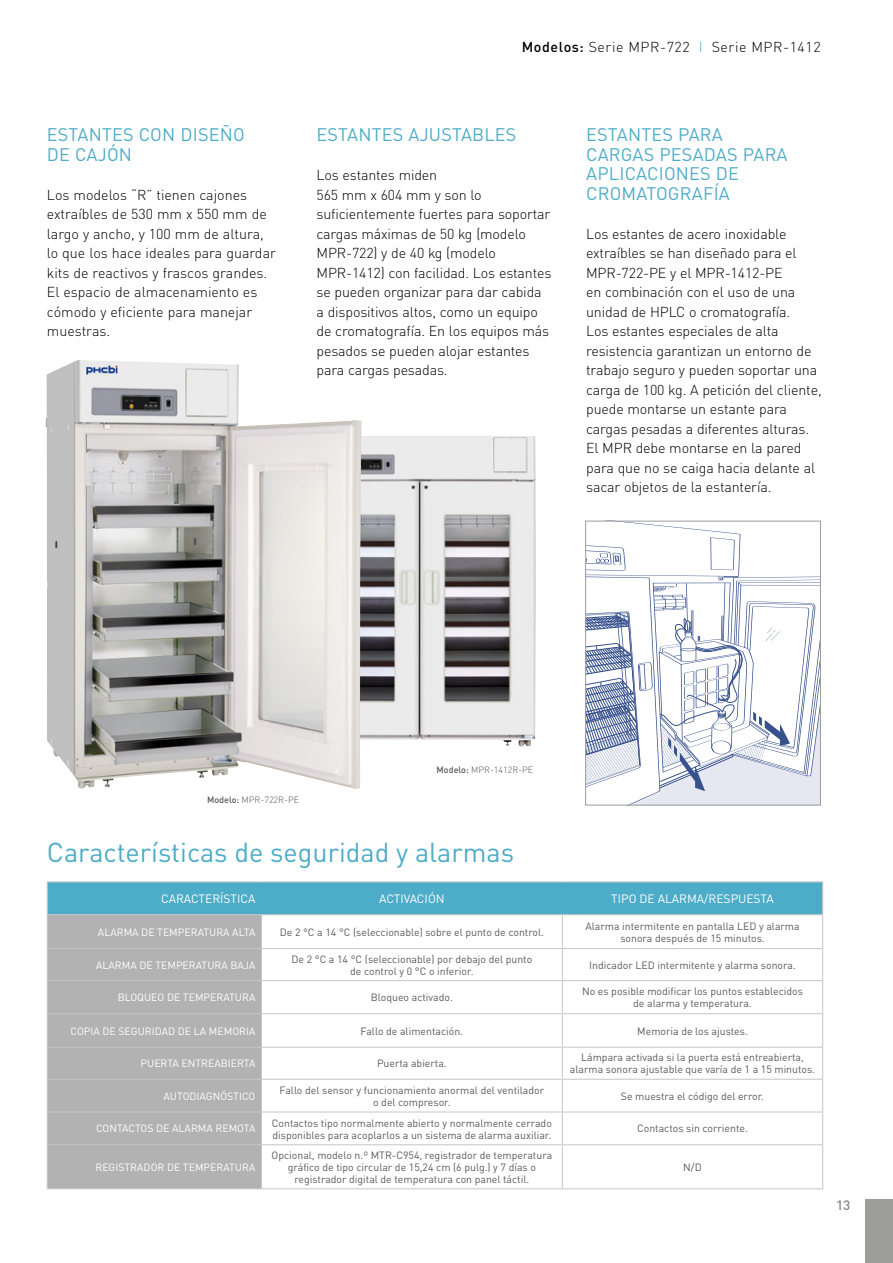
<style>
.page{position:relative;width:893px;height:1263px;background:#fff}
.page>*{position:absolute;margin:0;border:0;box-sizing:border-box;transform-origin:0 0}
.t1{font:27px "DINOT";color:#4dacc7}
.t2{font:18px/19.5px "DINOT";letter-spacing:.01em;color:#4dacc7}
.t3{font:300 14.25px/19.5px "DIN Pro";letter-spacing:-.01em;color:#000}
.t4{font:300 14.25px "DINOT";letter-spacing:.04em;color:#000}
.t5{font:500 13.5px "DINOT";color:#878787}
.t6{font:12px "DINOT";color:#fff}
.t7{font:10.5px/12px "DINOT";color:#5a5a59;text-align:center}
.t8{font:10.5px "DINOT";color:#fff}
.t9{font:300 9px "DINOT";color:#575756}
.s1{font-weight:500}
.s2{color:#4dacc7}
</style>
<div class="page">
<img style="left:361px;top:436px;width:175px;height:311px">
<div style="left:866px;top:1199px;width:27px;height:64px;background:#9d9d9c"></div>
<svg style="left:587px;top:523px;width:232px;height:280px"></svg>
<div style="left:585px;top:521px;width:236px;height:284px;border:1px solid #9d9d9c"></div>
<img style="left:46px;top:360px;width:315px;height:429px">
<div style="left:48px;top:882px;width:774px;height:32px;background:#4dacc7"></div>
<div style="left:48px;top:915px;width:213px;height:273px;background:#b3b2b2"></div>
<hr style="left:47px;top:881px;width:214px;height:1px;background:#c6c6c6">
<hr style="left:47px;top:882px;width:1px;height:32px;background:#c6c6c6">
<hr style="left:261px;top:881px;width:301px;height:1px;background:#c6c6c6">
<hr style="left:562px;top:881px;width:261px;height:1px;background:#c6c6c6">
<hr style="left:822px;top:882px;width:1px;height:32px;background:#c6c6c6">
<hr style="left:47px;top:914px;width:214px;height:1px;background:#c6c6c6">
<hr style="left:47px;top:915px;width:1px;height:33px;background:#c6c6c6">
<hr style="left:261px;top:914px;width:301px;height:1px;background:#c6c6c6">
<hr style="left:261px;top:915px;width:1px;height:33px;background:#c6c6c6">
<hr style="left:562px;top:914px;width:261px;height:1px;background:#c6c6c6">
<hr style="left:562px;top:915px;width:1px;height:33px;background:#c6c6c6">
<hr style="left:822px;top:915px;width:1px;height:33px;background:#c6c6c6">
<hr style="left:47px;top:948px;width:214px;height:1px;background:#c6c6c6">
<hr style="left:47px;top:949px;width:1px;height:31px;background:#c6c6c6">
<hr style="left:261px;top:948px;width:301px;height:1px;background:#c6c6c6">
<hr style="left:261px;top:949px;width:1px;height:31px;background:#c6c6c6">
<hr style="left:562px;top:948px;width:261px;height:1px;background:#c6c6c6">
<hr style="left:562px;top:949px;width:1px;height:31px;background:#c6c6c6">
<hr style="left:822px;top:949px;width:1px;height:31px;background:#c6c6c6">
<hr style="left:47px;top:980px;width:214px;height:1px;background:#c6c6c6">
<hr style="left:47px;top:981px;width:1px;height:32px;background:#c6c6c6">
<hr style="left:261px;top:980px;width:301px;height:1px;background:#c6c6c6">
<hr style="left:261px;top:981px;width:1px;height:32px;background:#c6c6c6">
<hr style="left:562px;top:980px;width:261px;height:1px;background:#c6c6c6">
<hr style="left:562px;top:981px;width:1px;height:32px;background:#c6c6c6">
<hr style="left:822px;top:981px;width:1px;height:32px;background:#c6c6c6">
<hr style="left:47px;top:1013px;width:214px;height:1px;background:#c6c6c6">
<hr style="left:47px;top:1014px;width:1px;height:33px;background:#c6c6c6">
<hr style="left:261px;top:1013px;width:301px;height:1px;background:#c6c6c6">
<hr style="left:261px;top:1014px;width:1px;height:33px;background:#c6c6c6">
<hr style="left:562px;top:1013px;width:261px;height:1px;background:#c6c6c6">
<hr style="left:562px;top:1014px;width:1px;height:33px;background:#c6c6c6">
<hr style="left:822px;top:1014px;width:1px;height:33px;background:#c6c6c6">
<hr style="left:47px;top:1047px;width:214px;height:1px;background:#c6c6c6">
<hr style="left:47px;top:1047px;width:1px;height:32px;background:#c6c6c6">
<hr style="left:261px;top:1047px;width:301px;height:1px;background:#c6c6c6">
<hr style="left:261px;top:1047px;width:1px;height:32px;background:#c6c6c6">
<hr style="left:562px;top:1047px;width:261px;height:1px;background:#c6c6c6">
<hr style="left:562px;top:1047px;width:1px;height:32px;background:#c6c6c6">
<hr style="left:822px;top:1047px;width:1px;height:32px;background:#c6c6c6">
<hr style="left:47px;top:1079px;width:214px;height:1px;background:#c6c6c6">
<hr style="left:47px;top:1079px;width:1px;height:32px;background:#c6c6c6">
<hr style="left:261px;top:1079px;width:301px;height:1px;background:#c6c6c6">
<hr style="left:261px;top:1079px;width:1px;height:32px;background:#c6c6c6">
<hr style="left:562px;top:1079px;width:261px;height:1px;background:#c6c6c6">
<hr style="left:562px;top:1079px;width:1px;height:32px;background:#c6c6c6">
<hr style="left:822px;top:1079px;width:1px;height:32px;background:#c6c6c6">
<hr style="left:47px;top:1111px;width:214px;height:1px;background:#c6c6c6">
<hr style="left:47px;top:1112px;width:1px;height:32px;background:#c6c6c6">
<hr style="left:261px;top:1111px;width:301px;height:1px;background:#c6c6c6">
<hr style="left:261px;top:1112px;width:1px;height:32px;background:#c6c6c6">
<hr style="left:562px;top:1111px;width:261px;height:1px;background:#c6c6c6">
<hr style="left:562px;top:1112px;width:1px;height:32px;background:#c6c6c6">
<hr style="left:822px;top:1112px;width:1px;height:32px;background:#c6c6c6">
<hr style="left:47px;top:1144px;width:214px;height:1px;background:#c6c6c6">
<hr style="left:47px;top:1145px;width:1px;height:43px;background:#c6c6c6">
<hr style="left:261px;top:1144px;width:301px;height:1px;background:#c6c6c6">
<hr style="left:261px;top:1145px;width:1px;height:43px;background:#c6c6c6">
<hr style="left:562px;top:1144px;width:261px;height:1px;background:#c6c6c6">
<hr style="left:562px;top:1145px;width:1px;height:43px;background:#c6c6c6">
<hr style="left:822px;top:1145px;width:1px;height:43px;background:#c6c6c6">
<hr style="left:47px;top:1188px;width:214px;height:1px;background:#c6c6c6">
<hr style="left:261px;top:1188px;width:301px;height:1px;background:#c6c6c6">
<hr style="left:562px;top:1188px;width:261px;height:1px;background:#c6c6c6">
<p class="t2" style="left:47px;top:125px;width:199px">ESTANTES CON DISEÑO<br>DE CAJÓN</p>
<p class="t3" style="left:47px;top:184px;width:231px">Los modelos “R” tienen cajones extraíbles de 530 mm x 550 mm de largo y ancho, y 100 mm de altura, lo que los hace ideales para guardar kits de reactivos y frascos grandes.<br>El espacio de almacenamiento es cómodo y eficiente para manejar muestras.</p>
<p class="t4" style="left:522px;top:38px;width:300px"><span class="s1">Modelos:</span> Serie MPR-722 <span class="s2">I</span> Serie MPR-1412</p>
<p class="t2" style="left:317px;top:125px;width:201px">ESTANTES AJUSTABLES</p>
<p class="t3" style="left:316px;top:164px;width:236px">Los estantes miden<br>565 mm x 604 mm y son lo suficientemente fuertes para soportar cargas máximas de 50 kg (modelo<br>MPR-722) y de 40 kg (modelo<br>MPR-1412) con facilidad. Los estantes se pueden organizar para dar cabida a dispositivos altos, como un equipo de cromatografía. En los equipos más pesados se pueden alojar estantes para cargas pesadas.</p>
<p class="t2" style="left:586px;top:125px;width:203px">ESTANTES PARA<br>CARGAS PESADAS PARA<br>APLICACIONES DE<br>CROMATOGRAFÍA</p>
<p class="t3" style="left:586px;top:223px;width:237px">Los estantes de acero inoxidable extraíbles se han diseñado para el MPR-722-PE y el MPR-1412-PE<br>en combinación con el uso de una unidad de HPLC o cromatografía.<br>Los estantes especiales de alta resistencia garantizan un entorno de trabajo seguro y pueden soportar una carga de 100 kg. A petición del cliente, puede montarse un estante para cargas pesadas a diferentes alturas.<br>El MPR debe montarse en la pared para que no se caiga hacia delante al sacar objetos de la estantería.</p>
<p class="t9" style="left:207px;top:794px;width:94px"><span class="s1">Modelo:</span> MPR-722R-PE</p>
<p class="t9" style="left:437px;top:764px;width:98px"><span class="s1">Modelo:</span> MPR-1412R-PE</p>
<h1 class="t1" style="left:47px;top:836px;width:469px">Características de seguridad y alarmas</h1>
<p class="t6" style="left:161px;top:891px;width:96px">CARACTERÍSTICA</p>
<p class="t6" style="left:379px;top:891px;width:67px">ACTIVACIÓN</p>
<p class="t6" style="left:611px;top:891px;width:164px">TIPO DE ALARMA/RESPUESTA</p>
<p class="t8" style="left:98px;top:925px;width:159px">ALARMA DE TEMPERATURA ALTA</p>
<p class="t7" style="left:280px;top:926px;width:266px">De 2 °C a 14 °C (seleccionable) sobre el punto de control.</p>
<p class="t7" style="left:585px;top:920px;width:216px">Alarma intermitente en pantalla LED y alarma sonora después de 15 minutos.</p>
<p class="t8" style="left:96px;top:958px;width:161px">ALARMA DE TEMPERATURA BAJA</p>
<p class="t7" style="left:291px;top:953px;width:242px">De 2 °C a 14 °C (seleccionable) por debajo del punto de control y 0 °C o inferior.</p>
<p class="t7" style="left:589px;top:959px;width:208px">Indicador LED intermitente y alarma sonora.</p>
<p class="t8" style="left:118px;top:991px;width:139px">BLOQUEO DE TEMPERATURA</p>
<p class="t7" style="left:371px;top:991px;width:84px">Bloqueo activado.</p>
<p class="t7" style="left:582px;top:985px;width:222px">No es posible modificar los puntos establecidos de alarma y temperatura.</p>
<p class="t8" style="left:70px;top:1024px;width:186px">COPIA DE SEGURIDAD DE LA MEMORIA</p>
<p class="t7" style="left:361px;top:1024px;width:104px">Fallo de alimentación.</p>
<p class="t7" style="left:637px;top:1024px;width:112px">Memoria de los ajustes.</p>
<p class="t8" style="left:141px;top:1057px;width:116px">PUERTA ENTREABIERTA</p>
<p class="t7" style="left:377px;top:1057px;width:71px">Puerta abierta.</p>
<p class="t7" style="left:570px;top:1051px;width:247px">Lámpara activada si la puerta está entreabierta, alarma sonora ajustable que varía de 1 a 15 minutos.</p>
<p class="t8" style="left:164px;top:1089px;width:93px">AUTODIAGNÓSTICO</p>
<p class="t7" style="left:280px;top:1084px;width:266px">Fallo del sensor y funcionamiento anormal del ventilador o del compresor.</p>
<p class="t7" style="left:621px;top:1090px;width:145px">Se muestra el código del error.</p>
<p class="t8" style="left:96px;top:1122px;width:161px">CONTACTOS DE ALARMA REMOTA</p>
<p class="t7" style="left:272px;top:1117px;width:282px;text-align:left">Contactos tipo normalmente abierto y normalmente cerrado disponibles para acoplarlos a un sistema de alarma auxiliar.</p>
<p class="t7" style="left:637px;top:1122px;width:112px">Contactos sin corriente.</p>
<p class="t8" style="left:95px;top:1160px;width:161px">REGISTRADOR DE TEMPERATURA</p>
<p class="t7" style="left:272px;top:1149px;width:282px">Opcional, modelo n.º MTR-C954, registrador de temperatura gráfico de tipo circular de 15,24 cm (6 pulg.) y 7 días o registrador digital de temperatura con panel táctil.</p>
<p class="t7" style="left:683px;top:1161px;width:20px">N/D</p>
<p class="t5" style="left:836px;top:1196px;width:16px">13</p>
</div>
